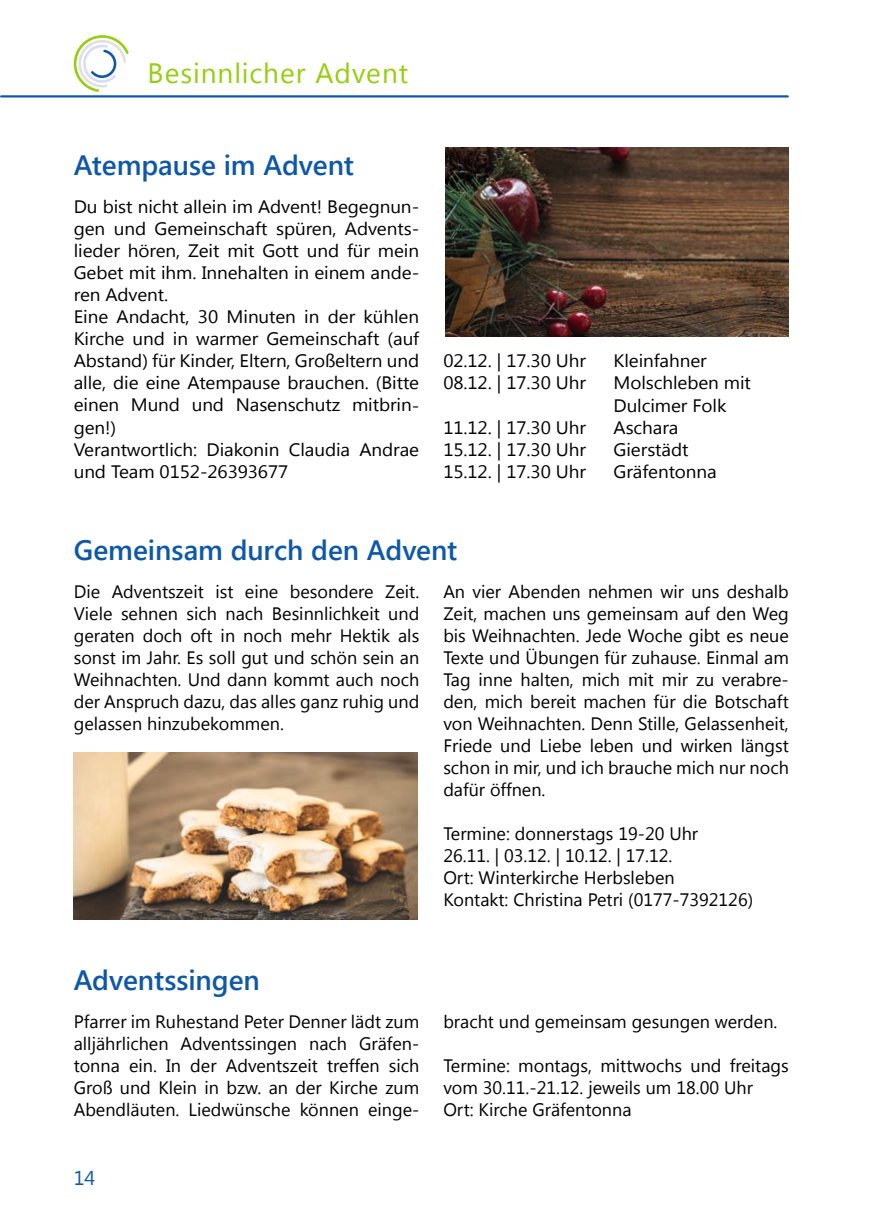
<style>
.page{position:relative;width:874px;height:1225px;background:#fff}
.page>*{position:absolute;margin:0;border:0;box-sizing:border-box;transform-origin:0 0}
.t1{font:600 28px "Segoe UI";letter-spacing:-.005em;color:#0e58a7}
.t2{font:28px "Segoe UI";letter-spacing:.03em;color:#94ce0e}
.t3{font:20px "Segoe UI";color:#0e58a7}
.t4{font:18px/22px "Segoe UI";letter-spacing:-.005em;color:#000;text-align:justify}
.t5{font:18px/22px "Segoe UI";letter-spacing:-.005em;color:#000;scale:1.05 1}
</style>
<div class="page">
<img style="left:74px;top:752px;width:343px;height:167px">
<img style="left:445px;top:147px;width:343px;height:189px">
<hr style="left:1px;top:95px;width:786px;height:2px;background:#0e58a7">
<svg style="left:73px;top:35px;width:56px;height:57px"></svg>
<h1 class="t2" style="left:147px;top:54px;width:262px">Besinnlicher Advent</h1>
<h1 class="t1" style="left:74px;top:143px;width:281px">Atempause im Advent</h1>
<p class="t5" style="left:74px;top:195px;width:330px">Du bist nicht allein im Advent! Begegnun&shy;gen und Gemeinschaft spüren, Advents&shy;lieder hören, Zeit mit Gott und für mein Gebet mit ihm. Innehalten in einem ande&shy;ren Advent.<br>Eine Andacht, 30 Minuten in der kühlen Kirche und in warmer Gemeinschaft (auf Abstand) für Kinder, Eltern, Großeltern und alle, die eine Atempause brauchen. (Bitte einen Mund und Nasenschutz mitbrin&shy;gen!)<br>Verantwortlich: Diakonin Claudia Andrae und Team 0152-26393677</p>
<p class="t5" style="left:443px;top:349px;width:137px">02.12. | 17.30 Uhr</p>
<p class="t5" style="left:613px;top:349px;width:90px">Kleinfahner</p>
<p class="t5" style="left:443px;top:371px;width:137px">08.12. | 17.30 Uhr</p>
<p class="t5" style="left:613px;top:371px;width:132px">Molschleben mit<br>Dulcimer Folk</p>
<p class="t5" style="left:443px;top:415px;width:137px">11.12. | 17.30 Uhr</p>
<p class="t5" style="left:613px;top:415px;width:63px">Aschara</p>
<p class="t5" style="left:443px;top:437px;width:137px">15.12. | 17.30 Uhr</p>
<p class="t5" style="left:613px;top:437px;width:73px">Gierstädt</p>
<p class="t5" style="left:443px;top:459px;width:137px">15.12. | 17.30 Uhr</p>
<p class="t5" style="left:613px;top:459px;width:100px">Gräfentonna</p>
<h1 class="t1" style="left:74px;top:527px;width:385px">Gemeinsam durch den Advent</h1>
<p class="t4" style="left:74px;top:580px;width:347px">Die Adventszeit ist eine besondere Zeit.<br>Viele sehnen sich nach Besinnlichkeit und geraten doch oft in noch mehr Hektik als sonst im Jahr. Es soll gut und schön sein an Weihnachten. Und dann kommt auch noch der Anspruch dazu, das alles ganz ruhig und gelassen hinzubekommen.</p>
<p class="t4" style="left:443px;top:580px;width:347px">An vier Abenden nehmen wir uns deshalb Zeit, machen uns gemeinsam auf den Weg bis Weihnachten. Jede Woche gibt es neue Texte und Übungen für zuhause. Einmal am Tag inne halten, mich mit mir zu verabre&shy;den, mich bereit machen für die Botschaft von Weihnachten. Denn Stille, Gelassenheit, Friede und Liebe leben und wirken längst schon in mir, und ich brauche mich nur noch dafür öffnen.</p>
<p class="t4" style="left:443px;top:822px;width:311px;text-align:left">Termine: donnerstags 19-20 Uhr<br>26.11. | 03.12. | 10.12. | 17.12.<br>Ort: Winterkirche Herbsleben<br>Kontakt: Christina Petri (0177-7392126)</p>
<h1 class="t1" style="left:74px;top:957px;width:188px">Adventssingen</h1>
<p class="t4" style="left:74px;top:1009px;width:347px">Pfarrer im Ruhestand Peter Denner lädt zum alljährlichen Adventssingen nach Gräfen&shy;tonna ein. In der Adventszeit treffen sich Groß und Klein in bzw. an der Kirche zum Abendläuten. Liedwünsche können einge-</p>
<p class="t4" style="left:443px;top:1009px;width:335px">bracht und gemeinsam gesungen werden.</p>
<p class="t4" style="left:443px;top:1053px;width:347px;text-align:left">Termine: montags, mittwochs und freitags vom 30.11.-21.12. jeweils um 18.00 Uhr<br>Ort: Kirche Gräfentonna</p>
<p class="t3" style="left:74px;top:1164px;width:23px">14</p>
</div>
